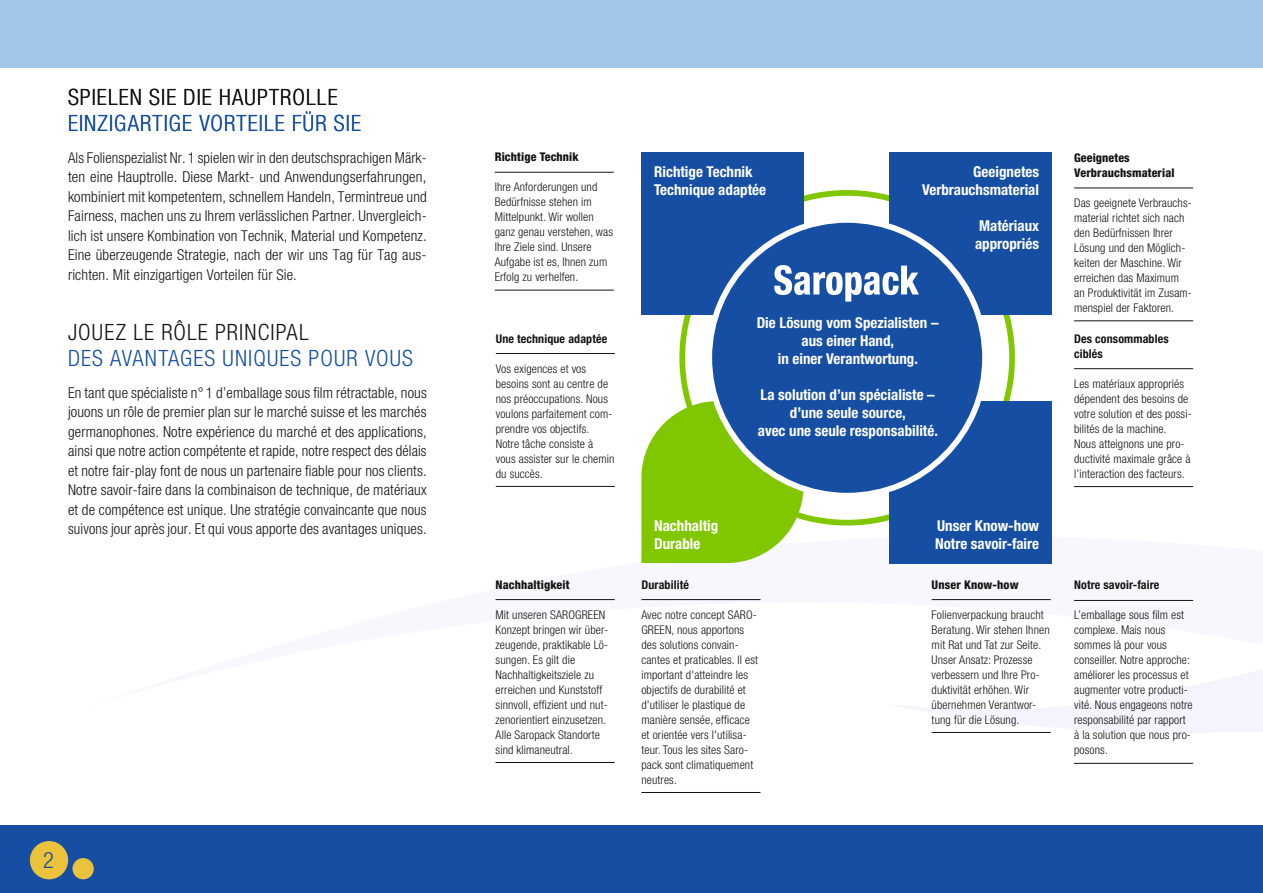
<style>
.page{position:relative;width:1263px;height:893px;background:#fff}
.page>*{position:absolute;margin:0;border:0;box-sizing:border-box;transform-origin:0 0}
.t1{font:300 condensed 22.5px "Helvetica Neue LT Std";letter-spacing:.05em;color:#154ea3}
.t2{font:300 condensed 22.5px "Helvetica Neue LT Std";letter-spacing:.05em;color:#131413}
.t3{font:300 condensed 15px/19.5px "Helvetica Neue LT Std";letter-spacing:.01em;color:#131413;text-align:justify}
.t4{font:700 condensed 15px/18px "Helvetica Neue LT Std";color:#fff}
.t5{font:300 condensed 12px/15px "Helvetica Neue LT Std";letter-spacing:.01em;color:#131413}
.t6{font:800 condensed 12px/15px "Helvetica Neue LT Std";letter-spacing:.01em;color:#131413}
.t7{font:700 condensed 12px/15px "Helvetica Neue LT Std";letter-spacing:.01em;color:#131413}
</style>
<div class="page">
<div style="left:0;top:825px;width:1263px;height:68px;background:#154ea3"></div>
<div style="left:30px;top:841px;width:38px;height:38px;background:#ebc23b;border-radius:50%"></div>
<div style="left:72px;top:858px;width:22px;height:21px;background:#ebc23b;border-radius:50%"></div>
<div style="left:0;top:0;width:1263px;height:68px;background:#a1c6e8"></div>
<svg style="left:895px;top:670px;width:368px;height:94px"></svg>
<hr style="left:495px;top:172px;width:119px;height:1px;background:#131413">
<hr style="left:495px;top:290px;width:119px;height:1px;background:#131413">
<hr style="left:1074px;top:188px;width:119px;height:1px;background:#131413">
<hr style="left:1074px;top:320px;width:119px;height:1px;background:#131413">
<hr style="left:932px;top:599px;width:119px;height:1px;background:#131413">
<hr style="left:932px;top:732px;width:119px;height:1px;background:#131413">
<hr style="left:495px;top:599px;width:120px;height:1px;background:#131413">
<hr style="left:495px;top:762px;width:120px;height:1px;background:#131413">
<hr style="left:496px;top:353px;width:119px;height:1px;background:#131413">
<hr style="left:496px;top:486px;width:119px;height:1px;background:#131413">
<hr style="left:1074px;top:368px;width:119px;height:1px;background:#131413">
<hr style="left:1074px;top:486px;width:119px;height:1px;background:#131413">
<hr style="left:1074px;top:600px;width:119px;height:1px;background:#131413">
<hr style="left:1074px;top:763px;width:119px;height:1px;background:#131413">
<hr style="left:641px;top:599px;width:119px;height:1px;background:#131413">
<hr style="left:641px;top:792px;width:119px;height:1px;background:#131413">
<svg style="left:679px;top:190px;width:336px;height:335px"></svg>
<div style="left:890px;top:153px;width:162px;height:162px;background:#154ea3"></div>
<div style="left:641px;top:153px;width:162px;height:162px;background:#154ea3"></div>
<div style="left:890px;top:401px;width:162px;height:162px;background:#154ea3"></div>
<svg style="left:641px;top:401px;width:162px;height:162px;background:#92ce25"></svg>
<svg style="left:706px;top:217px;width:282px;height:281px;fill:#154ea3"></svg>
<svg style="left:774px;top:265px;width:145px;height:37px"></svg>
<h1 class="t2" style="left:68px;top:84px;width:271px">SPIELEN SIE DIE HAUPTROLLE</h1>
<h1 class="t1" style="left:68px;top:110px;width:295px">EINZIGARTIGE VORTEILE FÜR SIE</h1>
<p class="t3" style="left:68px;top:148px;width:360px">Als Folienspezialist Nr. 1 spielen wir in den deutschsprachigen Märk&shy;ten eine Hauptrolle. Diese Markt- und Anwendungserfahrungen, kombiniert mit kompetentem, schnellem Handeln, Termintreue und Fairness, machen uns zu Ihrem verlässlichen Partner. Unvergleich&shy;lich ist unsere Kombination von Technik, Material und Kompetenz.<br>Eine überzeugende Strategie, nach der wir uns Tag für Tag aus&shy;richten. Mit einzigartigen Vorteilen für Sie.</p>
<h1 class="t2" style="left:68px;top:319px;width:242px">JOUEZ LE RÔLE PRINCIPAL</h1>
<h1 class="t1" style="left:68px;top:345px;width:346px">DES AVANTAGES UNIQUES POUR VOUS</h1>
<p class="t3" style="left:68px;top:382px;width:360px">En tant que spécialiste n° 1 d’emballage sous film rétractable, nous jouons un rôle de premier plan sur le marché suisse et les marchés germanophones. Notre expérience du marché et des applications, ainsi que notre action compétente et rapide, notre respect des délais et notre fair-play font de nous un partenaire fiable pour nos clients.<br>Notre savoir-faire dans la combinaison de technique, de matériaux et de compétence est unique. Une stratégie convaincante que nous suivons jour après jour. Et qui vous apporte des avantages uniques.</p>
<h1 class="t1" style="left:43px;top:847px;width:12px">2</h1>
<p class="t6" style="left:495px;top:149px;width:86px">Richtige Technik</p>
<p class="t5" style="left:495px;top:179px;width:120px">Ihre Anforderungen und<br>Bedürfnisse stehen im<br>Mittelpunkt. Wir wollen ganz genau verstehen, was<br>Ihre Ziele sind. Unsere<br>Aufgabe ist es, Ihnen zum<br>Erfolg zu verhelfen.</p>
<p class="t7" style="left:496px;top:331px;width:113px">Une technique adaptée</p>
<p class="t5" style="left:496px;top:361px;width:120px">Vos exigences et vos besoins sont au centre de nos préoccupations. Nous voulons parfaitement com&shy;prendre vos objectifs.<br>Notre tâche consiste à vous assister sur le chemin du succès.</p>
<p class="t6" style="left:495px;top:577px;width:75px">Nachhaltigkeit</p>
<p class="t5" style="left:495px;top:607px;width:114px">Mit unseren SAROGREEN<br>Konzept bringen wir über&shy;zeugende, praktikable Lö&shy;sungen. Es gilt die<br>Nachhaltigkeitsziele zu erreichen und Kunststoff sinnvoll, effizient und nut&shy;zenorientiert einzusetzen.<br>Alle Saropack Standorte sind klimaneutral.</p>
<p class="t4" style="left:654px;top:162px;width:113px">Richtige Technik<br>Technique adaptée</p>
<p class="t4" style="left:922px;top:162px;width:119px;text-align:right">Geeignetes<br>Verbrauchsmaterial</p>
<p class="t4" style="left:975px;top:216px;width:66px">Matériaux appropriés</p>
<p class="t4" style="left:757px;top:313px;width:183px;text-align:center">Die Lösung vom Spezialisten – aus einer Hand,<br>in einer Verantwortung.</p>
<p class="t4" style="left:758px;top:385px;width:182px;text-align:center">La solution d’un spécialiste – d’une seule source,<br>avec une seule responsabilité.</p>
<p class="t4" style="left:654px;top:517px;width:66px">Nachhaltig<br>Durable</p>
<p class="t4" style="left:935px;top:517px;width:106px">Unser Know-how<br>Notre savoir-faire</p>
<p class="t7" style="left:641px;top:577px;width:49px">Durabilité</p>
<p class="t5" style="left:641px;top:607px;width:118px">Avec notre concept SARO-<br>GREEN, nous apportons des solutions convain&shy;cantes et praticables. Il est important d'atteindre les objectifs de durabilité et d'utiliser le plastique de manière sensée, efficace et orientée vers l'utilisa&shy;teur. Tous les sites Saro&shy;pack sont climatiquement neutres.</p>
<p class="t6" style="left:932px;top:577px;width:88px">Unser Know-how</p>
<p class="t5" style="left:932px;top:607px;width:120px">Folienverpackung braucht<br>Beratung. Wir stehen Ihnen mit Rat und Tat zur Seite.<br>Unser Ansatz: Prozesse verbessern und Ihre Pro&shy;duktivität erhöhen. Wir übernehmen Verantwor&shy;tung für die Lösung.</p>
<p class="t6" style="left:1074px;top:150px;width:102px">Geeignetes<br>Verbrauchsmaterial</p>
<p class="t5" style="left:1074px;top:195px;width:119px">Das geeignete Verbrauchs&shy;material richtet sich nach den Bedürfnissen Ihrer<br>Lösung und den Möglich&shy;keiten der Maschine. Wir erreichen das Maximum an Produktivität im Zusam&shy;menspiel der Faktoren.</p>
<p class="t7" style="left:1074px;top:331px;width:96px">Des consommables ciblés</p>
<p class="t5" style="left:1074px;top:376px;width:119px">Les matériaux appropriés dépendent des besoins de votre solution et des possi&shy;bilités de la machine.<br>Nous atteignons une pro&shy;ductivité maximale grâce à l’interaction des facteurs.</p>
<p class="t7" style="left:1074px;top:577px;width:87px">Notre savoir-faire</p>
<p class="t5" style="left:1074px;top:608px;width:120px">L’emballage sous film est complexe. Mais nous sommes là pour vous conseiller. Notre approche: améliorer les processus et augmenter votre producti&shy;vité. Nous engageons notre responsabilité par rapport à la solution que nous pro&shy;posons.</p>
</div>
